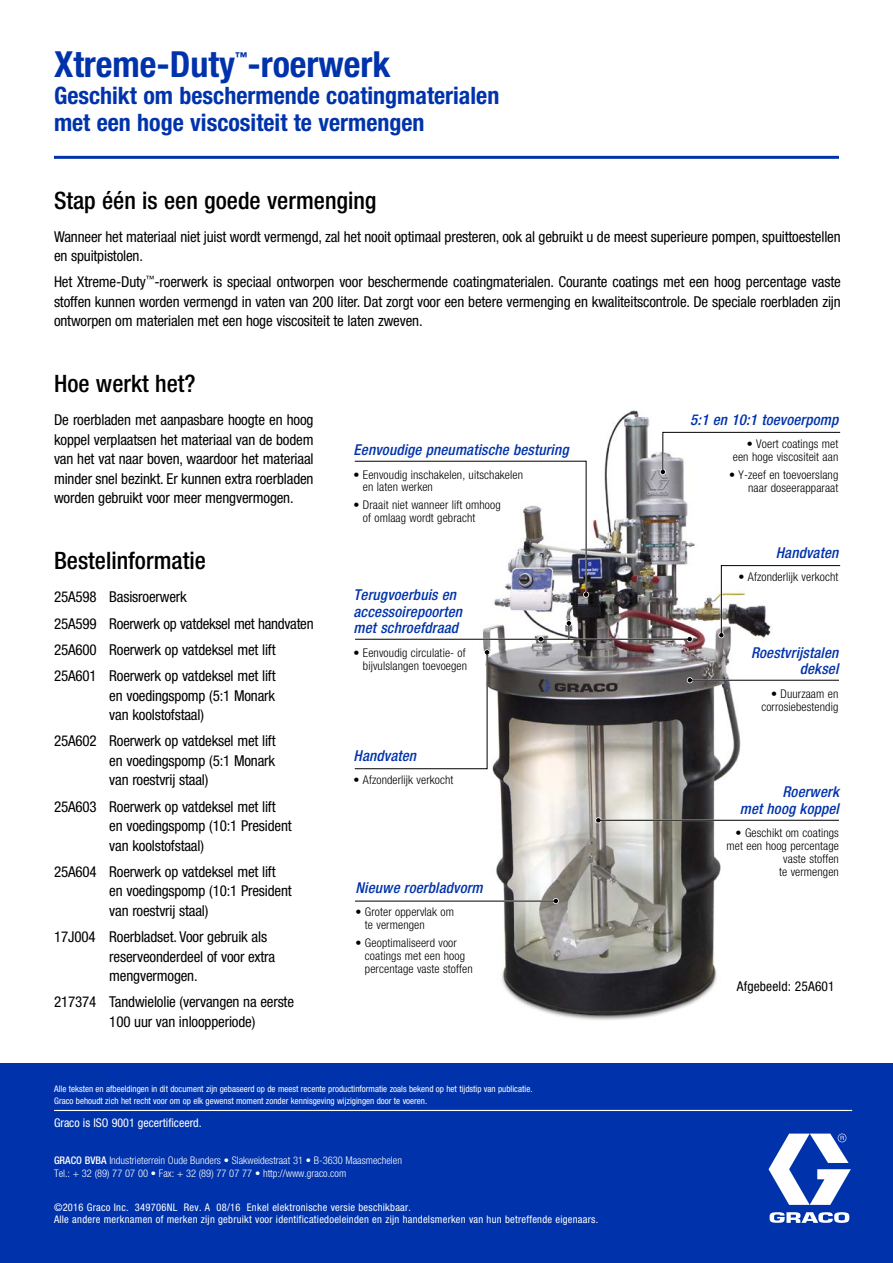
<style>
.page{position:relative;width:893px;height:1263px;background:#fff}
.page>*{position:absolute;margin:0;border:0;box-sizing:border-box;transform-origin:0 0}
.t1{font:700 condensed 36px "Helvetica Neue LT Std";color:#0033ab}
.t2{font:700 condensed 24px/27px "Helvetica Neue LT Std";color:#0033ab}
.t3{font:500 condensed 24px "Helvetica Neue LT Std";color:#000}
.t4{font:condensed 15px/19.5px "Helvetica Neue LT Std";letter-spacing:-.01em;color:#000}
.t5{font:italic 500 condensed 15px/16.5px "Helvetica Neue LT Std";letter-spacing:.01em;color:#0033ab;text-align:right}
.t6{font:condensed 13.5px "Helvetica Neue LT Std";letter-spacing:.01em;color:#000}
.t7{font:700 condensed 12.3px "Helvetica Neue LT Std";color:#0033ab}
.t8{font:300 condensed 12px/12.8px "Helvetica Neue LT Std";letter-spacing:.01em;color:#000;text-align:right}
.t9{font:condensed 12px "Helvetica Neue LT Std";color:#fff}
.t10{font:condensed 10.5px/12px "Helvetica Neue LT Std";letter-spacing:.025em;color:#fff}
.t11{font:300 condensed 10.5px/12.6px "Helvetica Neue LT Std";color:#fff}
.t12{font:condensed 9px/12px "Helvetica Neue LT Std";color:#fff}
.s1{font-weight:500}
</style>
<div class="page">
<div style="left:0;top:1063px;width:893px;height:200px;background:#0033ab"></div>
<svg style="left:768px;top:1133px;width:83px;height:72px"></svg>
<svg style="left:770px;top:1212px;width:79px;height:11px"></svg>
<img style="left:483px;top:410px;width:258px;height:610px">
<hr style="left:355px;top:900px;width:201px;height:2px;background:#fff">
<hr style="left:355px;top:638px;width:334px;height:2px;background:#fff">
<svg style="left:553px;top:898px;width:6px;height:6px"></svg>
<svg style="left:538px;top:636px;width:6px;height:6px"></svg>
<svg style="left:687px;top:636px;width:6px;height:6px"></svg>
<hr style="left:355px;top:901px;width:201px;height:1px;background:#000">
<svg style="left:660px;top:431px;width:181px;height:44px"></svg>
<svg style="left:718px;top:564px;width:123px;height:74px"></svg>
<svg style="left:354px;top:649px;width:136px;height:121px"></svg>
<hr style="left:690px;top:679px;width:149px;height:2px;background:#fff">
<hr style="left:598px;top:819px;width:241px;height:2px;background:#fff">
<svg style="left:687px;top:677px;width:6px;height:6px"></svg>
<svg style="left:595px;top:817px;width:6px;height:6px"></svg>
<hr style="left:690px;top:680px;width:149px;height:1px;background:#000">
<hr style="left:598px;top:820px;width:241px;height:1px;background:#000">
<svg style="left:354px;top:460px;width:235px;height:138px"></svg>
<svg style="left:566px;top:620px;width:6px;height:19px"></svg>
<hr style="left:355px;top:639px;width:334px;height:1px;background:#000">
<hr style="left:54px;top:1110px;width:798px;height:1px;background:#fff">
<hr style="left:54px;top:156px;width:785px;height:3px;background:#0033ab">
<h1 class="t1" style="left:54px;top:42px;width:338px">Xtreme-Duty -roerwerk</h1>
<p class="t7" style="left:235px;top:49px;width:14px">™</p>
<h2 class="t2" style="left:54px;top:81px;width:447px">Geschikt om beschermende coatingmaterialen met een hoge viscositeit te vermengen</h2>
<h2 class="t3" style="left:54px;top:186px;width:324px">Stap één is een goede vermenging</h2>
<p class="t4" style="left:54px;top:226px;width:788px">Wanneer het materiaal niet juist wordt vermengd, zal het nooit optimaal presteren, ook al gebruikt u de meest superieure pompen, spuittoestellen en spuitpistolen.</p>
<p class="t4" style="left:54px;top:272px;width:788px;text-align:justify">Het Xtreme-Duty<sup>™</sup>-roerwerk is speciaal ontworpen voor beschermende coatingmaterialen. Courante coatings met een hoog percentage vaste stoffen kunnen worden vermengd in vaten van 200 liter. Dat zorgt voor een betere vermenging en kwaliteitscontrole. De speciale roerbladen zijn ontworpen om materialen met een hoge viscositeit te laten zweven.</p>
<h2 class="t3" style="left:54px;top:369px;width:143px">Hoe werkt het?</h2>
<p class="t4" style="left:54px;top:410px;width:261px;text-align:justify">De roerbladen met aanpasbare hoogte en hoog koppel verplaatsen het materiaal van de bodem van het vat naar boven, waardoor het materiaal minder snel bezinkt. Er kunnen extra roerbladen worden gebruikt voor meer mengvermogen.</p>
<h2 class="t3" style="left:54px;top:546px;width:153px">Bestelinformatie</h2>
<p class="t4" style="left:54px;top:584px;width:261px;line-height:26.2px">25A598 Basisroerwerk<br>25A599 Roerwerk op vatdeksel met handvaten 25A600 Roerwerk op vatdeksel met lift 25A601 Roerwerk op vatdeksel met lift</p>
<p class="t4" style="left:109px;top:685px;width:167px">en voedingspomp (5:1 Monark van koolstofstaal)</p>
<p class="t4" style="left:109px;top:731px;width:168px;text-align:justify;text-indent:-55px">25A602 Roerwerk op vatdeksel met lift en voedingspomp (5:1 Monark van roestvrij staal)</p>
<p class="t4" style="left:109px;top:796px;width:184px;text-indent:-55px">25A603 Roerwerk op vatdeksel met lift en voedingspomp (10:1 President van koolstofstaal)</p>
<p class="t4" style="left:109px;top:862px;width:184px;text-indent:-55px">25A604 Roerwerk op vatdeksel met lift en voedingspomp (10:1 President van roestvrij staal)</p>
<p class="t4" style="left:109px;top:927px;width:167px;text-indent:-55px">17J004 Roerbladset. Voor gebruik als reserveonderdeel of voor extra mengvermogen.</p>
<p class="t4" style="left:109px;top:992px;width:186px;text-indent:-55px">217374 Tandwielolie (vervangen na eerste<br>100 uur van inloopperiode)</p>
<p class="t5" style="left:354px;top:442px;width:217px">Eenvoudige pneumatische besturing</p>
<p class="t8" style="left:363px;top:468px;width:162px;text-align:left;text-indent:-9px">• Eenvoudig inschakelen, uitschakelen en laten werken</p>
<p class="t8" style="left:363px;top:499px;width:139px;text-align:left;text-indent:-9px">• Draait niet wanneer lift omhoog of omlaag wordt gebracht</p>
<p class="t5" style="left:354px;top:587px;width:110px;text-align:left">Terugvoerbuis en accessoirepoorten met schroefdraad</p>
<p class="t8" style="left:354px;top:646px;width:115px">• Eenvoudig circulatie- of bijvulslangen toevoegen</p>
<p class="t5" style="left:354px;top:747px;width:64px">Handvaten</p>
<p class="t8" style="left:354px;top:774px;width:101px">• Afzonderlijk verkocht</p>
<p class="t5" style="left:356px;top:879px;width:129px">Nieuwe roerbladvorm</p>
<p class="t8" style="left:365px;top:905px;width:90px;text-align:left;text-indent:-9px">• Groter oppervlak om te vermengen</p>
<p class="t8" style="left:365px;top:936px;width:109px;text-align:left;text-indent:-9px">• Geoptimaliseerd voor coatings met een hoog percentage vaste stoffen</p>
<p class="t12" style="left:54px;top:1082px;width:480px">Alle teksten en afbeeldingen in dit document zijn gebaseerd op de meest recente productinformatie zoals bekend op het tijdstip van publicatie.<br>Graco behoudt zich het recht voor om op elk gewenst moment zonder kennisgeving wijzigingen door te voeren.</p>
<p class="t9" style="left:54px;top:1116px;width:149px">Graco is ISO 9001 gecertificeerd.</p>
<p class="t11" style="left:54px;top:1154px;width:349px"><span class="s1">GRACO BVBA</span> Industrieterrein Oude Bunders • Slakweidestraat 31 • B-3630 Maasmechelen<br>Tel.: + 32 (89) 77 07 00 • Fax: + 32 (89) 77 07 77 • http://www.graco.com</p>
<p class="t10" style="left:54px;top:1201px;width:546px">©2016 Graco Inc. 349706NL Rev. A 08/16 Enkel elektronische versie beschikbaar.<br>Alle andere merknamen of merken zijn gebruikt voor identificatiedoeleinden en zijn handelsmerken van hun betreffende eigenaars.</p>
<p class="t5" style="left:690px;top:411px;width:150px">5:1 en 10:1 toevoerpomp</p>
<p class="t8" style="left:733px;top:437px;width:107px">• Voert coatings met een hoge viscositeit aan</p>
<p class="t8" style="left:729px;top:468px;width:111px">• Y-zeef en toevoerslang naar doseerapparaat</p>
<p class="t5" style="left:776px;top:544px;width:64px">Handvaten</p>
<p class="t8" style="left:739px;top:571px;width:101px">• Afzonderlijk verkocht</p>
<p class="t5" style="left:751px;top:644px;width:89px">Roestvrijstalen deksel</p>
<p class="t8" style="left:761px;top:687px;width:78px">• Duurzaam en corrosiebestendig</p>
<p class="t5" style="left:740px;top:784px;width:101px">Roerwerk<br>met hoog koppel</p>
<p class="t8" style="left:727px;top:827px;width:114px">• Geschikt om coatings met een hoog percentage vaste stoffen<br>te vermengen</p>
<p class="t6" style="left:737px;top:978px;width:99px">Afgebeeld: 25A601</p>
</div>
